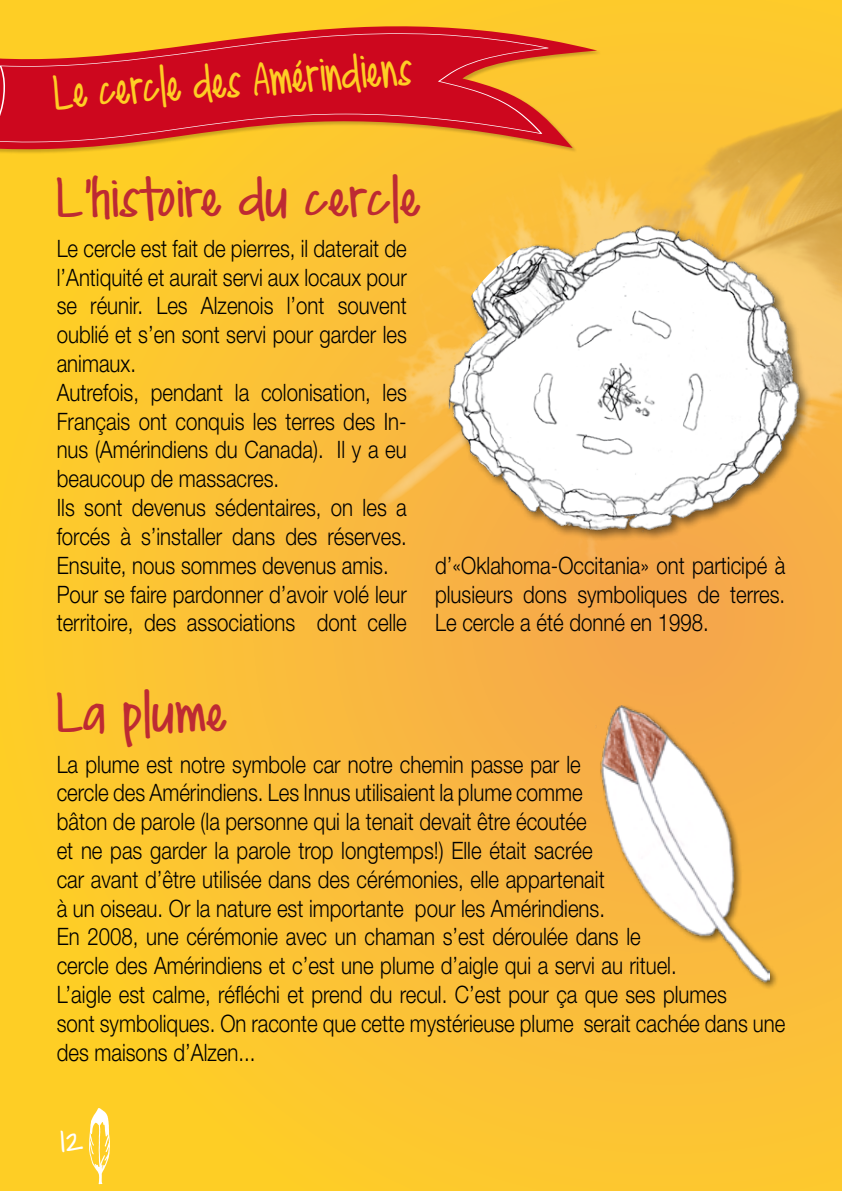
<style>
.page{position:relative;width:842px;height:1191px;background:#fff}
.page>*{position:absolute;margin:0;border:0;box-sizing:border-box;transform-origin:0 0}
.t1{font:300 32px "DJB Meand My Shadow";color:#bd2a33}
.t2{font:300 28px "DJB Meand My Shadow";color:#fece25;scale:.81 1}
.t3{font:300 24px/28.8px "Helvetica Neue";color:#000;scale:.85 1}
.t4{font:300 18px "DJB Meand My Shadow";color:#fff}
</style>
<div class="page">
<div style="left:0;top:0;width:842px;height:1191px;background:linear-gradient(to right,#fdca2b,#fabb3e)"></div>
<img style="left:236px;top:0;width:606px;height:711px">
<div style="left:598px;top:703px;width:181px;height:288px;background:#000;opacity:.5"></div>
<img style="left:595px;top:705px;width:174px;height:277px">
<div style="left:445px;top:223px;width:366px;height:321px;background:#000;opacity:.5"></div>
<img style="left:445px;top:219px;width:360px;height:320px">
<svg style="left:89px;top:1108px;width:21px;height:76px"></svg>
<svg style="left:0;top:0;width:597px;height:165px;background:#f9be29"></svg>
<svg style="left:0;top:32px;width:548px;height:110px;background:#d73424"></svg>
<p class="t2" style="left:53px;top:84px;width:445px;rotate:-4deg">Le cercle des Amérindiens</p>
<h1 class="t1" style="left:57px;top:187px;width:366px">L’histoire du cercle</h1>
<p class="t3" style="left:57px;top:233px;width:413px">Le cercle est fait de pierres, il daterait de l’Antiquité et aurait servi aux locaux pour se réunir. Les Alzenois l’ont souvent oublié et s’en sont servi pour garder les animaux.<br>Autrefois, pendant la colonisation, les Français ont conquis les terres des In&shy;nus (Amérindiens du Canada). Il y a eu beaucoup de massacres.<br>Ils sont devenus sédentaires, on les a forcés à s’installer dans des réserves.<br>Ensuite, nous sommes devenus amis.<br>Pour se faire pardonner d’avoir volé leur territoire, des associations dont celle</p>
<p class="t3" style="left:435px;top:550px;width:413px;text-align:justify">d’«Oklahoma-Occitania» ont participé à plusieurs dons symboliques de terres.<br>Le cercle a été donné en 1998.</p>
<h1 class="t1" style="left:57px;top:702px;width:172px">La plume</h1>
<p class="t3" style="left:57px;top:749px;width:859px">La plume est notre symbole car notre chemin passe par le<br>cercle des Amérindiens. Les Innus utilisaient la plume comme<br>bâton de parole (la personne qui la tenait devait être écoutée<br>et ne pas garder la parole trop longtemps!) Elle était sacrée<br>car avant d’être utilisée dans des cérémonies, elle appartenait<br>à un oiseau. Or la nature est importante pour les Amérindiens.<br>En 2008, une cérémonie avec un chaman s’est déroulée dans le<br>cercle des Amérindiens et c’est une plume d’aigle qui a servi au rituel.<br>L’aigle est calme, réfléchi et prend du recul. C’est pour ça que ses plumes<br>sont symboliques. On raconte que cette mystérieuse plume serait cachée dans une des maisons d’Alzen...</p>
<p class="t4" style="left:59px;top:1134px;width:26px">12</p>
</div>
